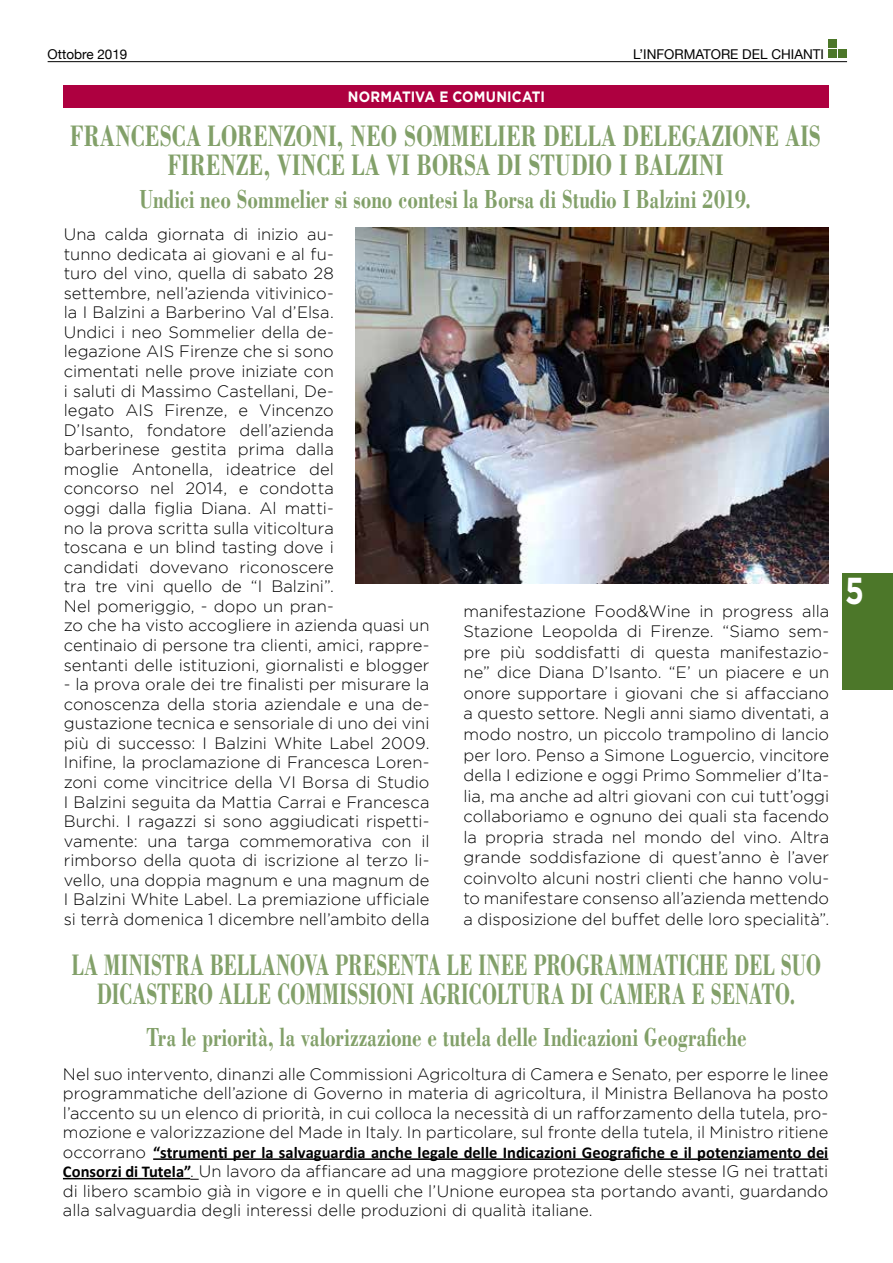
<style>
.page{position:relative;width:893px;height:1263px;background:#fff}
.page>*{position:absolute;margin:0;border:0;box-sizing:border-box;transform-origin:0 0}
.t1{font:700 37.5px "Gotham";color:#fff;scale:.8 1}
.t2{font:700 30.6px/28.8px "Bodoni";letter-spacing:.005em;color:#82a069;text-align:center;scale:.65 1}
.t3{font:700 30.6px/28.8px "Bodoni";letter-spacing:.005em;color:#82a069;text-align:center;scale:.71 1}
.t4{font:700 27px "Bodoni";color:#82a069;scale:.71 1}
.t5{font:300 16.5px/19.5px "Gotham";color:#000;text-align:justify}
.t6{font:700 16.5px "Calibri";color:#000}
.t7{font:700 15px "Gotham";letter-spacing:.01em;color:#fff;scale:.9 1}
.t8{font:13.5px "Helvetica Neue";color:#000}
.s1{font-family:"Gotham";font-weight:300}
.s2{font-family:"Calibri";font-weight:700}
</style>
<div class="page">
<div style="left:828px;top:39px;width:9px;height:9px;background:#4c7729"></div>
<div style="left:828px;top:49px;width:9px;height:9px;background:#4c7729"></div>
<div style="left:838px;top:49px;width:9px;height:9px;background:#4c7729"></div>
<hr style="left:48px;top:61px;width:799px;height:1px;background:#000">
<div style="left:842px;top:573px;width:51px;height:117px;background:#4c7729"></div>
<div style="left:64px;top:85px;width:765px;height:23px;background:#ae0040"></div>
<img style="left:355px;top:228px;width:474px;height:355px">
<hr style="left:153px;top:1158px;width:675px;height:2px;background:#000">
<hr style="left:63px;top:1178px;width:127px;height:1px;background:#000">
<p class="t8" style="left:48px;top:44px;width:81px">Ottobre 2019</p>
<p class="t8" style="left:633px;top:44px;width:193px">L’INFORMATORE DEL CHIANTI</p>
<p class="t7" style="left:348px;top:88px;width:220px">NORMATIVA E COMUNICATI</p>
<h2 class="t3" style="left:70px;top:121px;width:1059px">FRANCESCA LORENZONI, NEO SOMMELIER DELLA DELEGAZIONE AIS<br>FIRENZE, VINCE LA VI BORSA DI STUDIO I BALZINI</h2>
<h3 class="t4" style="left:140px;top:182px;width:863px">Undici neo Sommelier si sono contesi la Borsa di Studio I Balzini 2019.</h3>
<p class="t5" style="left:64px;top:224px;width:367px;text-align:left">Una calda giornata di inizio au-<br>tunno dedicata ai giovani e al fu-<br>turo del vino, quella di sabato 28<br>settembre, nell’azienda vitivinico-<br>la I Balzini a Barberino Val d’Elsa.<br>Undici i neo Sommelier della de-<br>legazione AIS Firenze che si sono<br>cimentati nelle prove iniziate con<br>i saluti di Massimo Castellani, De-<br>legato AIS Firenze, e Vincenzo<br>D’Isanto, fondatore dell’azienda barberinese gestita prima dalla<br>moglie Antonella, ideatrice del<br>concorso nel 2014, e condotta<br>oggi dalla figlia Diana. Al matti-<br>no la prova scritta sulla viticoltura<br>toscana e un blind tasting dove i<br>candidati dovevano riconoscere<br>tra tre vini quello de “I Balzini”.<br>Nel pomeriggio, - dopo un pran-<br>zo che ha visto accogliere in azienda quasi un centinaio di persone tra clienti, amici, rappre&shy;sentanti delle istituzioni, giornalisti e blogger</p>
<p class="t5" style="left:64px;top:674px;width:367px">- la prova orale dei tre finalisti per misurare la conoscenza della storia aziendale e una de&shy;gustazione tecnica e sensoriale di uno dei vini più di successo: I Balzini White Label 2009.<br>Inifine, la proclamazione di Francesca Loren&shy;zoni come vincitrice della VI Borsa di Studio I Balzini seguita da Mattia Carrai e Francesca Burchi. I ragazzi si sono aggiudicati rispetti&shy;vamente: una targa commemorativa con il rimborso della quota di iscrizione al terzo li&shy;vello, una doppia magnum e una magnum de I Balzini White Label. La premiazione ufficiale si terrà domenica 1 dicembre nell’ambito della</p>
<p class="t5" style="left:463px;top:600px;width:367px;line-height:20.5px">manifestazione Food&amp;Wine in progress alla Stazione Leopolda di Firenze. “Siamo sem&shy;pre più soddisfatti di questa manifestazio&shy;ne” dice Diana D’Isanto. “E’ un piacere e un onore supportare i giovani che si affacciano a questo settore. Negli anni siamo diventati, a modo nostro, un piccolo trampolino di lancio per loro. Penso a Simone Loguercio, vincitore della I edizione e oggi Primo Sommelier d’Ita&shy;lia, ma anche ad altri giovani con cui tutt’oggi collaboriamo e ognuno dei quali sta facendo la propria strada nel mondo del vino. Altra grande soddisfazione di quest’anno è l’aver coinvolto alcuni nostri clienti che hanno volu&shy;to manifestare consenso all’azienda mettendo a disposizione del buffet delle loro specialità”.</p>
<h2 class="t2" style="left:72px;top:950px;width:1154px">LA MINISTRA BELLANOVA PRESENTA LE INEE PROGRAMMATICHE DEL SUO<br>DICASTERO ALLE COMMISSIONI AGRICOLTURA DI CAMERA E SENATO.</h2>
<h3 class="t4" style="left:146px;top:1021px;width:847px">Tra le priorità, la valorizzazione e tutela delle Indicazioni Geografiche</h3>
<p class="t5" style="left:63px;top:1064px;width:767px">Nel suo intervento, dinanzi alle Commissioni Agricoltura di Camera e Senato, per esporre le linee programmatiche dell’azione di Governo in materia di agricoltura, il Ministra Bellanova ha posto l’accento su un elenco di priorità, in cui colloca la necessità di un rafforzamento della tutela, pro&shy;mozione e valorizzazione del Made in Italy. In particolare, sul fronte della tutela, il Ministro ritiene</p>
<p class="t6" style="left:63px;top:1142px;width:767px"><span class="s1">occorrano</span> “strumenti per la salvaguardia anche legale delle Indicazioni Geografiche e il potenziamento dei</p>
<p class="t5" style="left:63px;top:1161px;width:767px"><span class="s2">Consorzi di Tutela”</span>. Un lavoro da affiancare ad una maggiore protezione delle stesse IG nei trattati di libero scambio già in vigore e in quelli che l’Unione europea sta portando avanti, guardando alla salvaguardia degli interessi delle produzioni di qualità italiane.</p>
<h1 class="t1" style="left:845px;top:569px;width:25px">5</h1>
</div>
